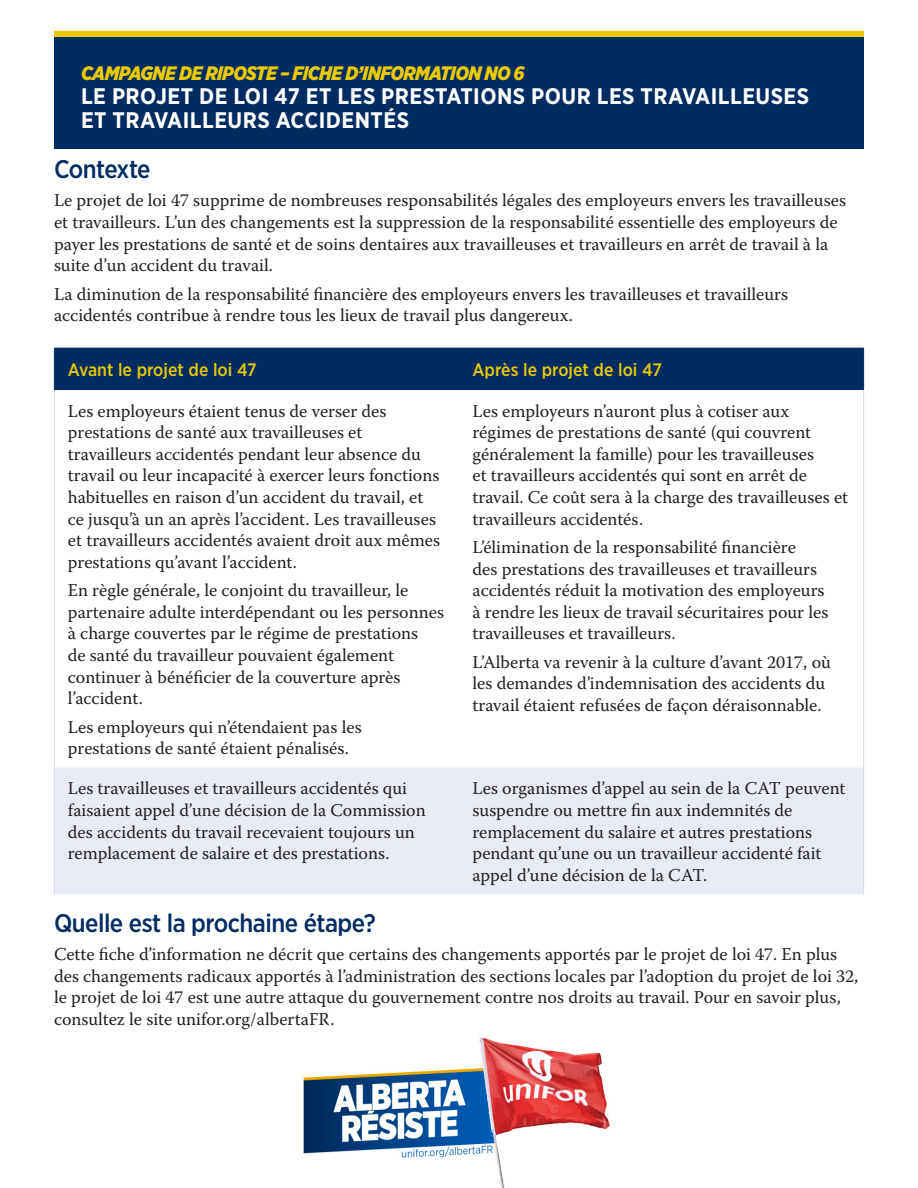
<style>
.page{position:relative;width:918px;height:1188px;background:#fff}
.page>*{position:absolute;margin:0;border:0;box-sizing:border-box;transform-origin:0 0}
.Head{font:500 25.5px "Gotham Narrow";letter-spacing:-.02em;color:#002c62}
.t1{font:700 22.5px/24px "Gotham Narrow";letter-spacing:.02em;color:#fff}
.t2{font:italic 900 19.5px "Gotham Narrow";letter-spacing:-.03em;color:#eac802}
.Table_text{font:18px/21.6px "Warnock Pro";color:#231f20}
.Paragraph_Style{font:18px/21.6px "Warnock Pro";color:#231f20}
.Paragraph_Style-2{font:500 18px "Gotham Narrow";color:#eac802}
</style>
<div class="page">
<img style="left:303px;top:1037px;width:307px;height:151px">
<div style="left:54px;top:37px;width:810px;height:111px;background:#002c62"></div>
<div style="left:54px;top:31px;width:810px;height:6px;background:#eac802"></div>
<div style="left:55px;top:349px;width:808px;height:40px;background:#002c62"></div>
<div style="left:55px;top:768px;width:808px;height:126px;background:#e8ebf3"></div>
<hr style="left:54px;top:390px;width:1px;height:378px;background:#d6dbe8">
<hr style="left:863px;top:390px;width:1px;height:378px;background:#d6dbe8">
<hr style="left:54px;top:768px;width:1px;height:126px;background:#d6dbe8">
<hr style="left:863px;top:768px;width:1px;height:126px;background:#d6dbe8">
<hr style="left:54px;top:348px;width:405px;height:1px;background:#002c62">
<hr style="left:54px;top:349px;width:1px;height:40px;background:#002c62">
<hr style="left:459px;top:348px;width:405px;height:1px;background:#002c62">
<hr style="left:863px;top:349px;width:1px;height:40px;background:#002c62">
<hr style="left:54px;top:389px;width:405px;height:1px;background:#002c62">
<hr style="left:459px;top:389px;width:405px;height:1px;background:#002c62">
<p class="t2" style="left:81px;top:61px;width:445px">CAMPAGNE DE RIPOSTE – FICHE D’INFORMATION NO 6</p>
<p class="t1" style="left:81px;top:84px;width:730px">LE PROJET DE LOI 47 ET LES PRESTATIONS POUR LES TRAVAILLEUSES<br>ET TRAVAILLEURS ACCIDENTÉS</p>
<p class="Head" style="left:54px;top:153px;width:98px">Contexte</p>
<p class="Paragraph_Style" style="left:54px;top:189px;width:794px">Le projet de loi 47 supprime de nombreuses responsabilités légales des employeurs envers les travailleuses et travailleurs. L’un des changements est la suppression de la responsabilité essentielle des employeurs de payer les prestations de santé et de soins dentaires aux travailleuses et travailleurs en arrêt de travail à la suite d’un accident du travail.</p>
<p class="Paragraph_Style" style="left:54px;top:283px;width:736px">La diminution de la responsabilité financière des employeurs envers les travailleuses et travailleurs accidentés contribue à rendre tous les lieux de travail plus dangereux.</p>
<p class="Paragraph_Style-2" style="left:68px;top:358px;width:190px">Avant le projet de loi 47</p>
<p class="Paragraph_Style-2" style="left:473px;top:358px;width:191px">Après le projet de loi 47</p>
<p class="Table_text" style="left:68px;top:400px;width:374px">Les employeurs étaient tenus de verser des prestations de santé aux travailleuses et travailleurs accidentés pendant leur absence du travail ou leur incapacité à exercer leurs fonctions habituelles en raison d’un accident du travail, et ce jusqu’à un an après l’accident. Les travailleuses et travailleurs accidentés avaient droit aux mêmes prestations qu’avant l’accident.</p>
<p class="Table_text" style="left:68px;top:579px;width:378px">En règle générale, le conjoint du travailleur, le partenaire adulte interdépendant ou les personnes à charge couvertes par le régime de prestations<br>de santé du travailleur pouvaient également continuer à bénéficier de la couverture après l’accident.</p>
<p class="Table_text" style="left:68px;top:716px;width:295px">Les employeurs qui n’étendaient pas les prestations de santé étaient pénalisés.</p>
<p class="Table_text" style="left:473px;top:400px;width:377px">Les employeurs n’auront plus à cotiser aux régimes de prestations de santé (qui couvrent généralement la famille) pour les travailleuses<br>et travailleurs accidentés qui sont en arrêt de travail. Ce coût sera à la charge des travailleuses et travailleurs accidentés.</p>
<p class="Table_text" style="left:473px;top:536px;width:357px">L’élimination de la responsabilité financière<br>des prestations des travailleuses et travailleurs accidentés réduit la motivation des employeurs à rendre les lieux de travail sécuritaires pour les travailleuses et travailleurs.</p>
<p class="Table_text" style="left:473px;top:651px;width:360px">L’Alberta va revenir à la culture d’avant 2017, où les demandes d’indemnisation des accidents du travail étaient refusées de façon déraisonnable.</p>
<p class="Table_text" style="left:68px;top:777px;width:359px">Les travailleuses et travailleurs accidentés qui faisaient appel d’une décision de la Commission des accidents du travail recevaient toujours un remplacement de salaire et des prestations.</p>
<p class="Table_text" style="left:473px;top:777px;width:375px">Les organismes d’appel au sein de la CAT peuvent suspendre ou mettre fin aux indemnités de remplacement du salaire et autres prestations pendant qu’une ou un travailleur accidenté fait appel d’une décision de la CAT.</p>
<p class="Head" style="left:54px;top:907px;width:323px">Quelle est la prochaine étape?</p>
<p class="Paragraph_Style" style="left:54px;top:943px;width:806px">Cette fiche d’information ne décrit que certains des changements apportés par le projet de loi 47. En plus des changements radicaux apportés à l’administration des sections locales par l’adoption du projet de loi 32, le projet de loi 47 est une autre attaque du gouvernement contre nos droits au travail. Pour en savoir plus, consultez le site unifor.org/albertaFR.</p>
</div>
